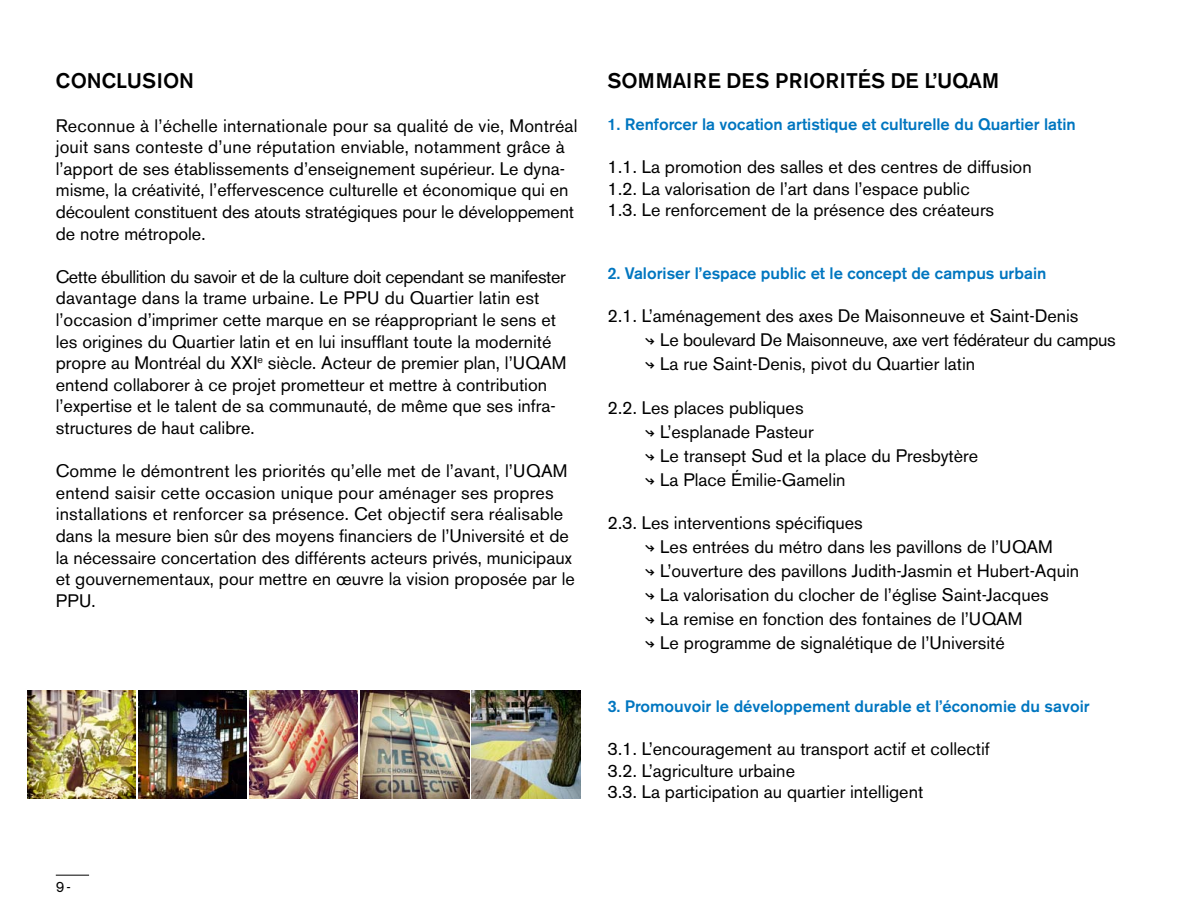
<style>
.page{position:relative;width:1188px;height:918px;background:#fff}
.page>*{position:absolute;margin:0;border:0;box-sizing:border-box;transform-origin:0 0}
.t1{font:500 21px "Akzidenz Grotesk BE";color:#000}
.t2{font:18px/21.6px "Akzidenz Grotesk BE";color:#000}
.t3{font:500 16.5px "Akzidenz Grotesk BE";color:#0076c0}
.t4{font:15px "Akzidenz Grotesk BE";color:#000}
.s1{font-family:"Foundry Gridnik";font-weight:700;font-size:13.5px}
</style>
<div class="page">
<hr style="left:56px;top:875px;width:33px;height:1px;background:#000">
<img style="left:138px;top:690px;width:109px;height:109px">
<img style="left:27px;top:690px;width:109px;height:109px">
<img style="left:249px;top:690px;width:109px;height:109px">
<img style="left:361px;top:690px;width:108px;height:109px">
<img style="left:472px;top:690px;width:108px;height:109px">
<p class="t1" style="left:56px;top:68px;width:140px">CONCLUSION</p>
<p class="t2" style="left:56px;top:115px;width:523px">Reconnue à l’échelle internationale pour sa qualité de vie, Montréal jouit sans conteste d’une réputation enviable, notamment grâce à l’apport de ses établissements d’enseignement supérieur. Le dyna&shy;misme, la créativité, l’effervescence culturelle et économique qui en découlent constituent des atouts stratégiques pour le développement de notre métropole.</p>
<p class="t2" style="left:56px;top:266px;width:512px">Cette ébullition du savoir et de la culture doit cependant se manifester davantage dans la trame urbaine. Le PPU du Quartier latin est l’occasion d’imprimer cette marque en se réappropriant le sens et les origines du Quartier latin et en lui insufflant toute la modernité propre au Montréal du XXI<sup>e</sup> siècle. Acteur de premier plan, l’UQAM entend collaborer à ce projet prometteur et mettre à contribution l’expertise et le talent de sa communauté, de même que ses infra&shy;structures de haut calibre.</p>
<p class="t2" style="left:56px;top:460px;width:521px">Comme le démontrent les priorités qu’elle met de l’avant, l’UQAM entend saisir cette occasion unique pour aménager ses propres installations et renforcer sa présence. Cet objectif sera réalisable dans la mesure bien sûr des moyens financiers de l’Université et de la nécessaire concertation des différents acteurs privés, municipaux et gouvernementaux, pour mettre en œuvre la vision proposée par le PPU.</p>
<p class="t1" style="left:608px;top:68px;width:45px">SOMMAIRE</p>
<p class="t1" style="left:727px;top:68px;width:15px">DES</p>
<p class="t1" style="left:775px;top:68px;width:209px">PRIORITÉS DE L’UQAM</p>
<p class="t3" style="left:608px;top:114px;width:470px">1. Renforcer la vocation artistique et culturelle du Quartier latin</p>
<p class="t2" style="left:608px;top:156px;width:426px">1.1. La promotion des salles et des centres de diffusion<br>1.2. La valorisation de l’art dans l’espace public<br>1.3. Le renforcement de la présence des créateurs</p>
<p class="t3" style="left:608px;top:263px;width:440px">2. Valoriser l’espace public et le concept de campus urbain</p>
<p class="t2" style="left:644px;top:304px;width:473px;line-height:24px;text-indent:-37px">2.1. L’aménagement des axes De Maisonneuve et Saint-Denis<br><span class="s1">◊</span> Le boulevard De Maisonneuve, axe vert fédérateur du campus <span class="s1">◊</span> La rue Saint-Denis, pivot du Quartier latin</p>
<p class="t2" style="left:644px;top:395px;width:335px;line-height:24px;text-indent:-37px">2.2. Les places publiques<br><span class="s1">◊</span> L’esplanade Pasteur<br><span class="s1">◊</span> Le transept Sud et la place du Presbytère <span class="s1">◊</span> La Place Émilie-Gamelin</p>
<p class="t2" style="left:644px;top:511px;width:436px;line-height:24px;text-indent:-37px">2.3. Les interventions spécifiques<br><span class="s1">◊</span> Les entrées du métro dans les pavillons de l’UQAM<br><span class="s1">◊</span> L’ouverture des pavillons Judith-Jasmin et Hubert-Aquin <span class="s1">◊</span> La valorisation du clocher de l’église Saint-Jacques<br><span class="s1">◊</span> La remise en fonction des fontaines de l’UQAM<br><span class="s1">◊</span> Le programme de signalétique de l’Université</p>
<p class="t3" style="left:608px;top:696px;width:484px">3. Promouvoir le développement durable et l’économie du savoir</p>
<p class="t2" style="left:608px;top:738px;width:384px">3.1. L’encouragement au transport actif et collectif<br>3.2. L’agriculture urbaine<br>3.3. La participation au quartier intelligent</p>
<p class="t4" style="left:56px;top:878px;width:16px">9-</p>
</div>
